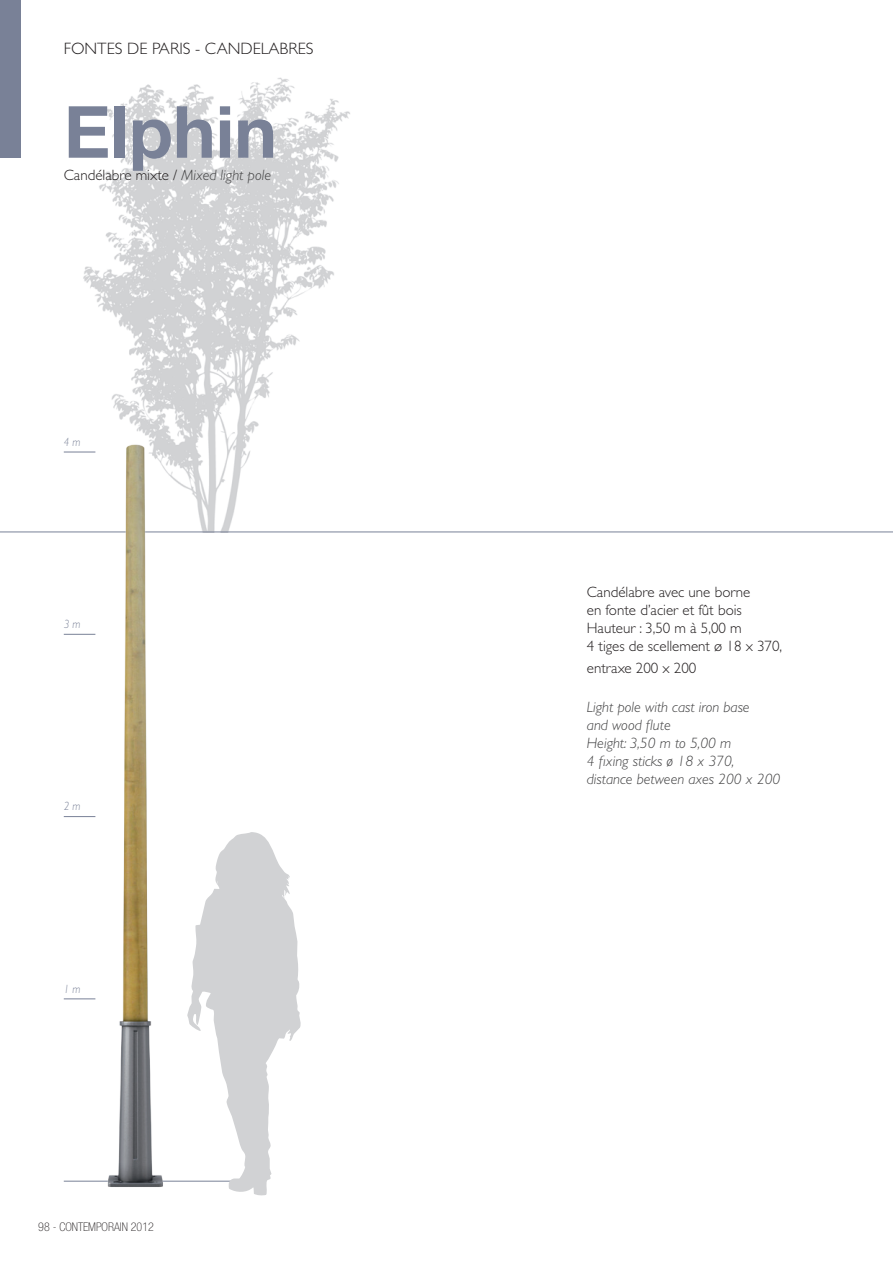
<style>
.page{position:relative;width:893px;height:1263px;background:#fff}
.page>*{position:absolute;margin:0;border:0;box-sizing:border-box;transform-origin:0 0}
.t1{font:700 72px "Helvetica Neue LT Std";color:#798197}
.t2{font:300 16.5px "Gill Sans Std";color:#231f20}
.t3{font:300 15px "Gill Sans Std";color:#231f20}
.t4{font:italic 300 15px "Gill Sans Std";color:#3e3e3f}
.t5{font:100 condensed 12px "Helvetica Neue LT Std";color:#231f20}
.t6{font:italic 300 12px "Gill Sans Std";color:#798197;scale:.9 1}
.s1{font-style:italic;color:#3e3e3f}
</style>
<div class="page">
<img style="left:0;top:77px;width:893px;height:455px">
<hr style="left:64px;top:1181px;width:180px;height:1px;background:#798197">
<hr style="left:64px;top:452px;width:31px;height:1px;background:#798197">
<hr style="left:64px;top:634px;width:31px;height:1px;background:#798197">
<hr style="left:64px;top:816px;width:31px;height:1px;background:#798197">
<hr style="left:64px;top:998px;width:31px;height:1px;background:#798197">
<hr style="left:0;top:532px;width:893px;height:1px;background:#798197">
<svg style="left:187px;top:832px;width:114px;height:364px"></svg>
<img style="left:103px;top:437px;width:65px;height:750px">
<div style="left:0;top:0;width:21px;height:157px;background:#798197"></div>
<p class="t2" style="left:64px;top:39px;width:251px">FONTES DE PARIS - CANDELABRES</p>
<p class="t1" style="left:64px;top:88px;width:215px">Elphin</p>
<p class="t3" style="left:64px;top:167px;width:209px">Candélabre mixte / <span class="s1">Mixed light pole</span></p>
<p class="t6" style="left:64px;top:435px;width:20px">4 m</p>
<p class="t6" style="left:64px;top:617px;width:20px">3 m</p>
<p class="t6" style="left:64px;top:800px;width:20px">2 m</p>
<p class="t6" style="left:64px;top:982px;width:20px">1 m</p>
<p class="t5" style="left:38px;top:1220px;width:117px">98 - CONTEMPORAIN 2012</p>
<p class="t3" style="left:587px;top:584px;width:165px">Candélabre avec une borne</p>
<p class="t3" style="left:587px;top:602px;width:157px">en fonte d’acier et fût bois</p>
<p class="t3" style="left:587px;top:620px;width:156px">Hauteur : 3,50 m à 5,00 m</p>
<p class="t3" style="left:587px;top:638px;width:197px">4 tiges de scellement ø 18 x 370,</p>
<p class="t3" style="left:587px;top:659px;width:111px">entraxe 200 x 200</p>
<p class="t4" style="left:587px;top:699px;width:164px">Light pole with cast iron base</p>
<p class="t4" style="left:587px;top:717px;width:85px">and wood flute</p>
<p class="t4" style="left:587px;top:735px;width:146px">Height: 3,50 m to 5,00 m</p>
<p class="t4" style="left:587px;top:753px;width:149px">4 fixing sticks ø 18 x 370,</p>
<p class="t4" style="left:587px;top:771px;width:195px">distance between axes 200 x 200</p>
</div>
